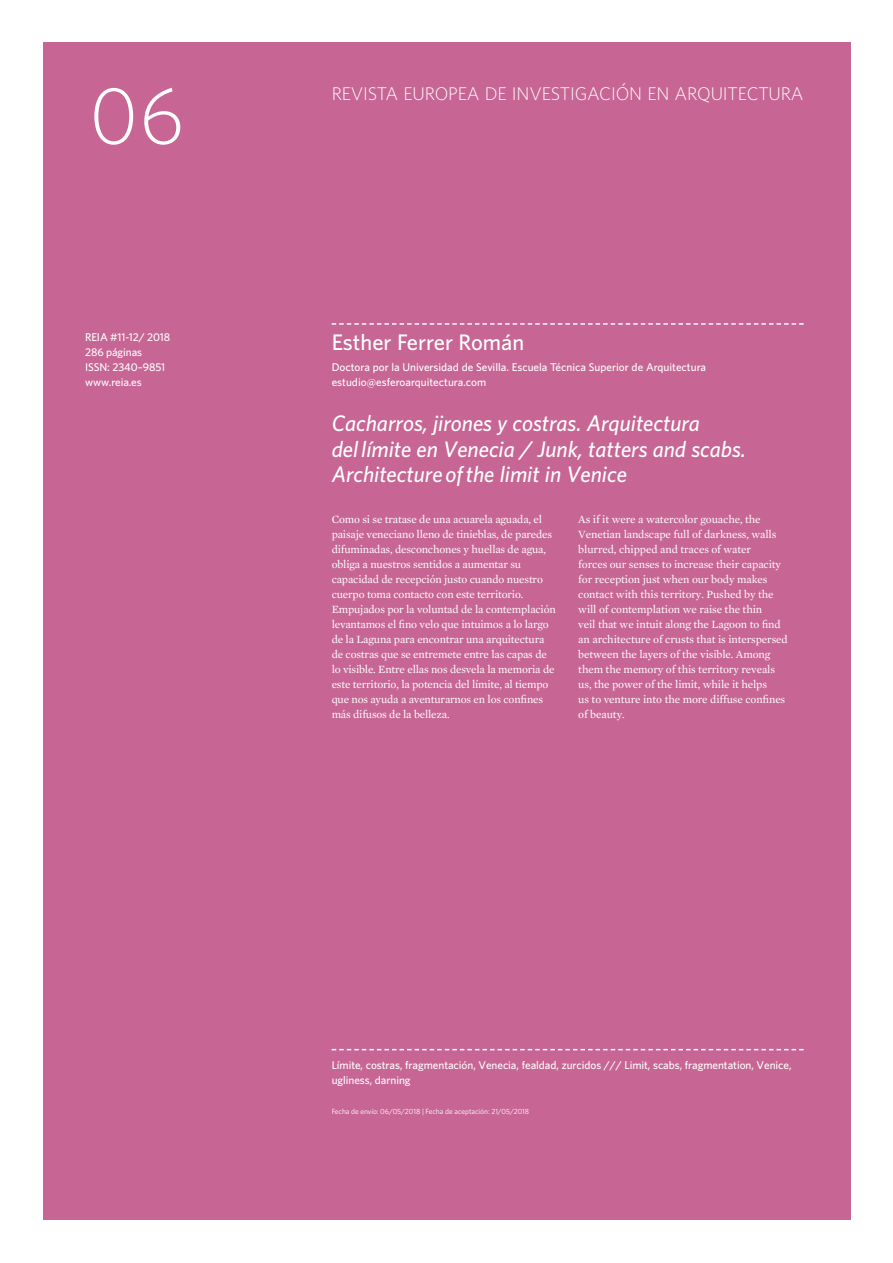
<style>
.page{position:relative;width:893px;height:1263px;background:#fff}
.page>*{position:absolute;margin:0;border:0;box-sizing:border-box;transform-origin:0 0}
.t1{font:300 81px "Whitney";color:#fff}
.t2{font:italic 500 22.5px/25.5px "Whitney";color:#fff}
.t3{font:500 22.5px "Whitney";color:#fff}
.t4{font:300 18.3px "Whitney";letter-spacing:-.01em;color:#fff}
.t5{font:11.25px/15px "Mercury Text G1";letter-spacing:-.015em;color:#fff}
.t6{font:500 11.25px/15px "Whitney";letter-spacing:-.005em;color:#fff}
.t7{font:7.5px "Whitney";letter-spacing:-.005em;color:#fff}
</style>
<div class="page">
<div style="left:43px;top:43px;width:807px;height:1177px;background:#c76694"></div>
<svg style="left:332px;top:323px;width:472px;height:2px"></svg>
<svg style="left:332px;top:1049px;width:472px;height:1px"></svg>
<h1 class="t1" style="left:89px;top:61px;width:97px">06</h1>
<p class="t6" style="left:85px;top:329px;width:87px">REIA #11-12/ 2018<br>286 páginas<br>ISSN: 2340–9851 www.reia.es</p>
<h3 class="t4" style="left:332px;top:81px;width:473px">REVISTA EUROPEA DE INVESTIGACIÓN EN ARQUITECTURA</h3>
<h2 class="t3" style="left:332px;top:327px;width:194px">Esther Ferrer Román</h2>
<p class="t6" style="left:332px;top:359px;width:376px">Doctora por la Universidad de Sevilla. Escuela Técnica Superior de Arquitectura estudio@esferoarquitectura.com</p>
<h2 class="t2" style="left:332px;top:410px;width:416px">Cacharros, jirones y costras. Arquitectura<br>del límite en Venecia / Junk, tatters and scabs.<br>Architecture of the limit in Venice</h2>
<p class="t5" style="left:332px;top:512px;width:226px">Como si se tratase de una acuarela aguada, el paisaje veneciano lleno de tinieblas, de paredes difuminadas, desconchones y huellas de agua, obliga a nuestros sentidos a aumentar su capacidad de recepción justo cuando nuestro cuerpo toma contacto con este territorio.<br>Empujados por la voluntad de la contemplación levantamos el fino velo que intuimos a lo largo de la Laguna para encontrar una arquitectura de costras que se entremete entre las capas de lo visible. Entre ellas nos desvela la memoria de este territorio, la potencia del límite, al tiempo que nos ayuda a aventurarnos en los confines más difusos de la belleza.</p>
<p class="t5" style="left:578px;top:512px;width:211px">As if it were a watercolor gouache, the Venetian landscape full of darkness, walls blurred, chipped and traces of water<br>forces our senses to increase their capacity for reception just when our body makes contact with this territory. Pushed by the will of contemplation we raise the thin<br>veil that we intuit along the Lagoon to find an architecture of crusts that is interspersed between the layers of the visible. Among them the memory of this territory reveals us, the power of the limit, while it helps<br>us to venture into the more diffuse confines of beauty.</p>
<p class="t6" style="left:332px;top:1057px;width:461px">Límite, costras, fragmentación, Venecia, fealdad, zurcidos /// Limit, scabs, fragmentation, Venice, ugliness, darning</p>
<p class="t7" style="left:332px;top:1106px;width:199px">Fecha de envío: 06/05/2018 | Fecha de aceptación: 21/05/2018</p>
</div>
